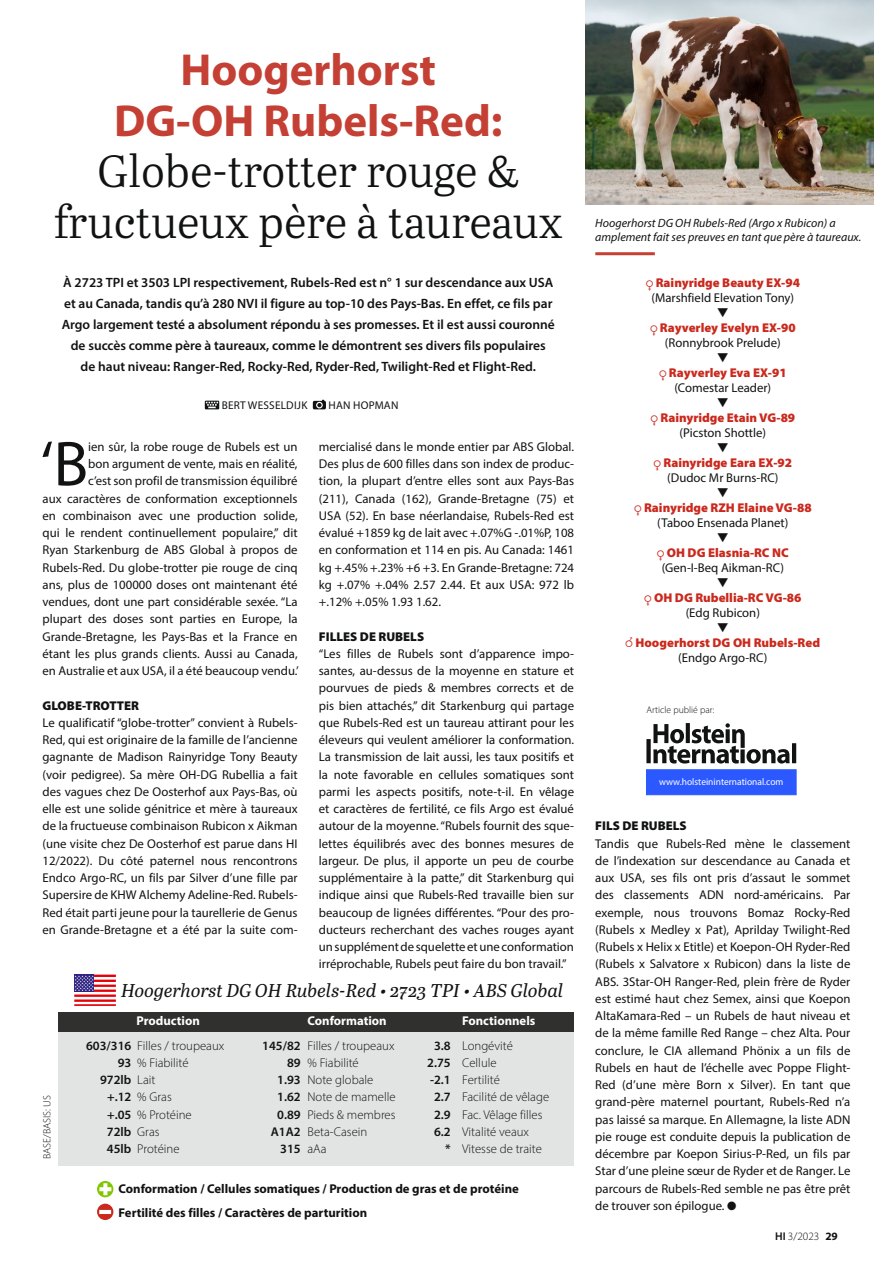
<style>
.page{position:relative;width:893px;height:1263px;background:#fff}
.page>*{position:absolute;margin:0;border:0;box-sizing:border-box;transform-origin:0 0}
.t1{font:63.9px "Myriad Pro";color:#111212}
.t2{font:45px/51px "Abril Text Lt";letter-spacing:-.01em;color:#111212;text-align:center}
.t3{font:700 45px/51px "Myriad Pro";color:#c54034;text-align:center}
.t4{font:italic 18.45px "Abril Text";color:#111212}
.t5{font:600 13.5px/21px "Myriad Pro";color:#111212;text-align:center}
.t6{font:12.75px/17.2px "Myriad Pro";color:#111212;text-align:justify}
.t7{font:900 12.75px/15px "Myriad Pro";color:#ca291d;text-align:center}
.t8{font:300 12.75px/17.2px "Myriad Pro";color:#111212}
.t9{font:700 12.75px/24px "Myriad Pro";color:#111212}
.t10{font:600 12.75px/17.2px "Myriad Pro";color:#111212;text-align:right}
.t11{font:900 12.75px "Myriad Pro";color:#111212}
.t12{font:700 12.75px "Myriad Pro";color:#fff}
.t13{font:italic 12px/14.2px "Myriad Pro";color:#111212}
.t14{font:11.25px "Myriad Pro";letter-spacing:.02em;color:#111212}
.t15{font:300 11.25px "Myriad Pro";color:#111212}
.t16{font:300 10.5px "Myriad Pro";color:#111212}
.t17{font:9.6px "Myriad Pro";color:#fff}
.t18{font:300 9.6px "Myriad Pro";color:#111212}
.s1{font-family:"Hermetica";color:#ca291d}
.s2{font-weight:900;color:#ca291d}
.s3{font-family:"Hermetica";font-weight:400}
.s4{font-weight:400;color:#111212}
.s5{font-weight:600}
.s6{font-weight:700}
</style>
<div class="page">
<div style="left:58px;top:1013px;width:516px;height:152px;background:#e2e3e3"></div>
<div style="left:58px;top:1013px;width:516px;height:19px;background:#30302f"></div>
<hr style="left:74px;top:974px;width:42px;height:3px;background:#e3000b">
<hr style="left:74px;top:979px;width:42px;height:3px;background:#e3000b">
<hr style="left:74px;top:984px;width:42px;height:3px;background:#e3000b">
<hr style="left:74px;top:989px;width:42px;height:3px;background:#e3000b">
<hr style="left:74px;top:994px;width:42px;height:3px;background:#e3000b">
<hr style="left:74px;top:999px;width:42px;height:3px;background:#e3000b">
<hr style="left:74px;top:1004px;width:42px;height:2px;background:#e3000b">
<div style="left:74px;top:974px;width:20px;height:18px;background:#2e2382"></div>
<svg style="left:75px;top:975px;width:19px;height:16px"></svg>
<svg style="left:97px;top:1204px;width:16px;height:16px"></svg>
<svg style="left:97px;top:1181px;width:16px;height:16px"></svg>
<svg style="left:205px;top:401px;width:14px;height:8px"></svg>
<svg style="left:313px;top:400px;width:13px;height:9px"></svg>
<img style="left:586px;top:0;width:287px;height:205px">
<hr style="left:595px;top:252px;width:60px;height:3px;background:#c54034">
<div style="left:646px;top:769px;width:151px;height:26px;background:#2c59ff;border:1px solid #2c59ff"></div>
<svg style="left:646px;top:723px;width:150px;height:40px"></svg>
<h2 class="t3" style="left:114px;top:43px;width:390px">Hoogerhorst<br>DG-OH Rubels-Red:</h2>
<h2 class="t2" style="left:54px;top:144px;width:510px">Globe-trotter rouge &amp; fructueux père à taureaux</h2>
<p class="t5" style="left:62px;top:271px;width:495px">À 2723 TPI et 3503 LPI respectivement, Rubels-Red est n° 1 sur descendance aux USA et au Canada, tandis qu’à 280 NVI il figure au top-10 des Pays-Bas. En effet, ce fils par Argo largement testé a absolument répondu à ses promesses. Et il est aussi couronné de succès comme père à taureaux, comme le démontrent ses divers fils populaires de haut niveau: Ranger-Red, Rocky-Red, Ryder-Red, Twilight-Red et Flight-Red.</p>
<p class="t14" style="left:222px;top:399px;width:87px">BERT WESSELDIJK</p>
<p class="t14" style="left:328px;top:399px;width:71px">HAN HOPMAN</p>
<p class="t6" style="left:319px;top:438px;width:257px">mercialisé dans le monde entier par ABS Global.<br>Des plus de 600 filles dans son index de produc&shy;tion, la plupart d’entre elles sont aux Pays-Bas (211), Canada (162), Grande-Bretagne (75) et USA (52). En base néerlandaise, Rubels-Red est évalué +1859 kg de lait avec +.07%G -.01%P, 108 en conformation et 114 en pis. Au Canada: 1461 kg +.45% +.23% +6 +3. En Grande-Bretagne: 724 kg +.07% +.04% 2.57 2.44. Et aux USA: 972 lb +.12% +.05% 1.93 1.62.</p>
<p class="t11" style="left:319px;top:628px;width:107px">FILLES DE RUBELS</p>
<p class="t6" style="left:319px;top:645px;width:257px">“Les filles de Rubels sont d’apparence impo&shy;santes, au-dessus de la moyenne en stature et pourvues de pieds &amp; membres corrects et de pis bien attachés,” dit Starkenburg qui partage que Rubels-Red est un taureau attirant pour les éleveurs qui veulent améliorer la conformation.<br>La transmission de lait aussi, les taux positifs et la note favorable en cellules somatiques sont parmi les aspects positifs, note-t-il. En vêlage et caractères de fertilité, ce fils Argo est évalué autour de la moyenne. “Rubels fournit des sque&shy;lettes équilibrés avec des bonnes mesures de largeur. De plus, il apporte un peu de courbe supplémentaire à la patte,” dit Starkenburg qui indique ainsi que Rubels-Red travaille bien sur beaucoup de lignées différentes. “Pour des pro&shy;ducteurs recherchant des vaches rouges ayant un supplément de squelette et une conformation irréprochable, Rubels peut faire du bon travail.”</p>
<h1 class="t1" style="left:40px;top:424px;width:49px">‘B</h1>
<p class="t6" style="left:43px;top:438px;width:258px;text-align:right">ien sûr, la robe rouge de Rubels est un<br>bon argument de vente, mais en réalité,<br>c’est son profil de transmission équilibré<br>aux caractères de conformation exceptionnels en combinaison avec une production solide, qui le rendent continuellement populaire,” dit Ryan Starkenburg de ABS Global à propos de Rubels-Red. Du globe-trotter pie rouge de cinq ans, plus de 100000 doses ont maintenant été vendues, dont une part considérable sexée. “La plupart des doses sont parties en Europe, la Grande-Bretagne, les Pays-Bas et la France en étant les plus grands clients. Aussi au Canada, en Australie et aux USA, il a été beaucoup vendu.’</p>
<p class="t11" style="left:43px;top:697px;width:98px">GLOBE-TROTTER</p>
<p class="t6" style="left:43px;top:714px;width:257px">Le qualificatif “globe-trotter” convient à Rubels-Red, qui est originaire de la famille de l’ancienne gagnante de Madison Rainyridge Tony Beauty (voir pedigree). Sa mère OH-DG Rubellia a fait des vagues chez De Oosterhof aux Pays-Bas, où elle est une solide génitrice et mère à taureaux de la fructueuse combinaison Rubicon x Aikman (une visite chez De Oosterhof est parue dans HI 12/2022). Du côté paternel nous rencontrons Endco Argo-RC, un fils par Silver d’une fille par Supersire de KHW Alchemy Adeline-Red. Rubels-Red était parti jeune pour la taurellerie de Genus en Grande-Bretagne et a été par la suite com-</p>
<h3 class="t4" style="left:121px;top:977px;width:444px">Hoogerhorst DG OH Rubels-Red • 2723 TPI • ABS Global</h3>
<p class="t16" style="left:41px;top:1159px;width:65px;rotate:-90deg">BASE/BASIS: US</p>
<p class="t12" style="left:136px;top:1013px;width:65px">Production</p>
<p class="t12" style="left:307px;top:1013px;width:81px">Conformation</p>
<p class="t12" style="left:462px;top:1013px;width:75px">Fonctionnels</p>
<p class="t8" style="left:137px;top:1036px;width:88px">Filles / troupeaux % Fiabilité<br>Lait<br>% Gras<br>% Protéine<br>Gras<br>Protéine</p>
<p class="t8" style="left:307px;top:1036px;width:90px">Filles / troupeaux % Fiabilité<br>Note globale<br>Note de mamelle<br>Pieds &amp; membres<br>Beta-Casein<br>aAa</p>
<p class="t8" style="left:462px;top:1036px;width:88px">Longévité<br>Cellule<br>Fertilité<br>Facilité de vêlage<br>Fac. Vêlage filles<br>Vitalité veaux<br>Vitesse de traite</p>
<p class="t10" style="left:86px;top:1036px;width:47px">603/316<br>93<br>972lb +.12 +.05<br>72lb<br>45lb</p>
<p class="t10" style="left:262px;top:1036px;width:40px">145/82<br>89<br>1.93<br>1.62<br>0.89<br>A1A2<br>315</p>
<p class="t10" style="left:427px;top:1036px;width:25px">3.8<br>2.75 -2.1<br>2.7<br>2.9<br>6.2 *</p>
<p class="t9" style="left:119px;top:1176px;width:402px">Conformation / Cellules somatiques / Production de gras et de protéine<br>Fertilité des filles / Caractères de parturition</p>
<p class="t13" style="left:595px;top:215px;width:268px">Hoogerhorst DG OH Rubels-Red (Argo x Rubicon) a amplement fait ses preuves en tant que père à taureaux.</p>
<p class="t6" style="left:646px;top:275px;width:156px;line-height:15px;text-align:center"><span class="s1">4</span> <span class="s2">Rainyridge Beauty EX-94 </span>(Marshfield Elevation Tony)</p>
<p class="t7" style="left:650px;top:319px;width:147px"><span class="s3">4</span> Rayverley Evelyn EX-90 <span class="s4">(Ronnybrook Prelude)</span></p>
<p class="t7" style="left:659px;top:364px;width:129px"><span class="s3">4</span> Rayverley Eva EX-91 <span class="s4">(Comestar Leader)</span></p>
<p class="t7" style="left:650px;top:409px;width:146px"><span class="s3">4</span> Rainyridge Etain VG-89 <span class="s4">(Picston Shottle)</span></p>
<p class="t7" style="left:653px;top:454px;width:140px"><span class="s3">4</span> Rainyridge Eara EX-92 <span class="s4">(Dudoc Mr Burns-RC)</span></p>
<p class="t7" style="left:634px;top:499px;width:179px"><span class="s3">4</span> Rainyridge RZH Elaine VG-88 <span class="s4">(Taboo Ensenada Planet)</span></p>
<p class="t6" style="left:657px;top:545px;width:133px;line-height:15px;text-align:center"><span class="s1">4</span> <span class="s2">OH DG Elasnia-RC NC </span>(Gen-I-Beq Aikman-RC)</p>
<p class="t7" style="left:644px;top:589px;width:159px"><span class="s3">4</span> OH DG Rubellia-RC VG-86 <span class="s4">(Edg Rubicon)</span></p>
<p class="t7" style="left:625px;top:634px;width:196px"><span class="s3">5</span> Hoogerhorst DG OH Rubels-Red <span class="s4">(Endgo Argo-RC)</span></p>
<p class="t18" style="left:646px;top:704px;width:70px">Article publié par:</p>
<p class="t17" style="left:659px;top:776px;width:126px">www.holsteininternational.com</p>
<p class="t11" style="left:595px;top:817px;width:93px">FILS DE RUBELS</p>
<p class="t6" style="left:595px;top:834px;width:257px">Tandis que Rubels-Red mène le classement de l’indexation sur descendance au Canada et aux USA, ses fils ont pris d’assaut le sommet des classements ADN nord-américains. Par exemple, nous trouvons Bomaz Rocky-Red (Rubels x Medley x Pat), Aprilday Twilight-Red (Rubels x Helix x Etitle) et Koepon-OH Ryder-Red (Rubels x Salvatore x Rubicon) dans la liste de ABS. 3Star-OH Ranger-Red, plein frère de Ryder est estimé haut chez Semex, ainsi que Koepon AltaKamara-Red – un Rubels de haut niveau et de la même famille Red Range – chez Alta. Pour conclure, le CIA allemand Phönix a un fils de Rubels en haut de l’échelle avec Poppe Flight-Red (d’une mère Born x Silver). En tant que grand-père maternel pourtant, Rubels-Red n’a pas laissé sa marque. En Allemagne, la liste ADN pie rouge est conduite depuis la publication de décembre par Koepon Sirius-P-Red, un fils par Star d’une pleine sœur de Ryder et de Ranger. Le parcours de Rubels-Red semble ne pas être prêt de trouver son épilogue. ●</p>
<p class="t15" style="left:775px;top:1229px;width:64px"><span class="s5">HI</span> 3/2023 <span class="s6">29</span></p>
</div>
